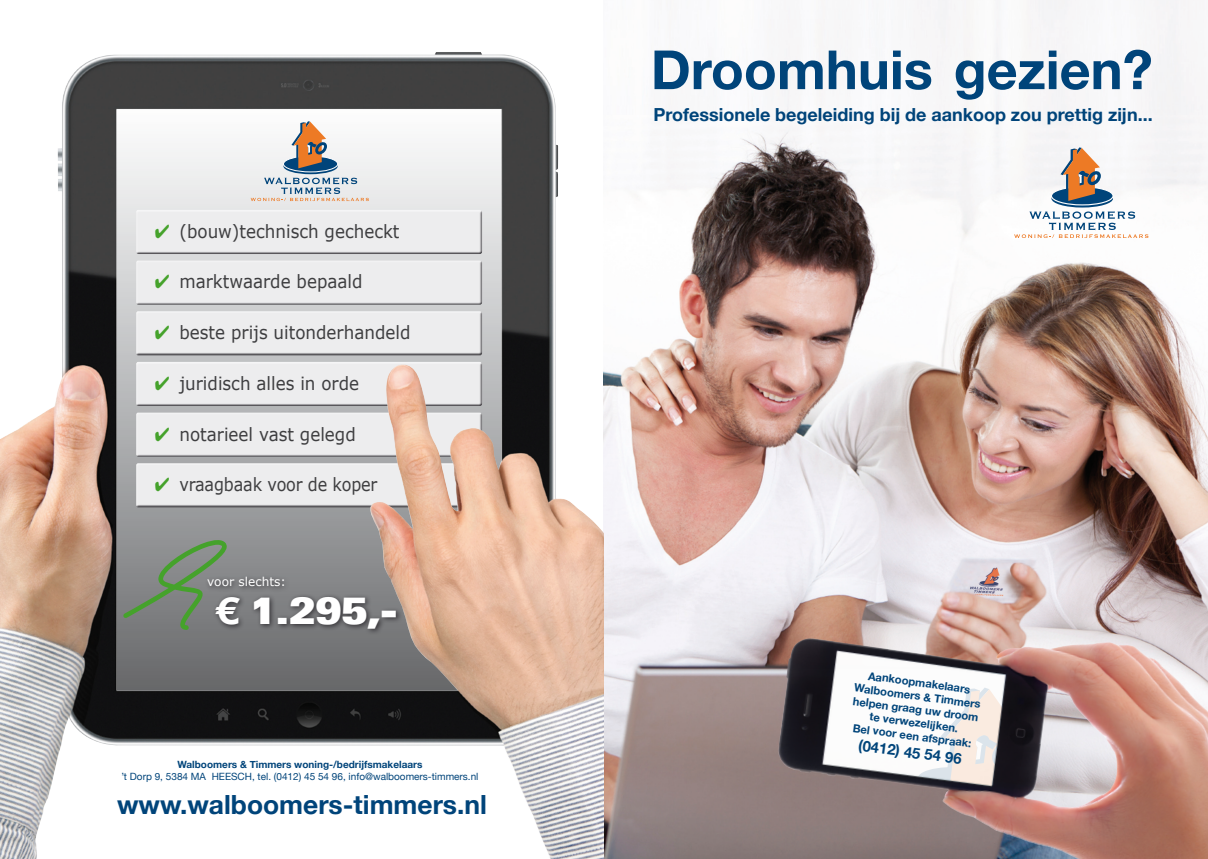
<style>
.page{position:relative;width:1208px;height:859px;background:#fff}
.page>*{position:absolute;margin:0;border:0;box-sizing:border-box;transform-origin:0 0}
.t1{font:700 54px "Helvetica Neue";color:#00447a}
.t2{font:900 expanded 37.5px "Univers";color:#fff;scale:.83 1}
.t3{font:700 26.4px "Helvetica Neue";color:#00447a}
.t4{font:18.2px "Verdana";color:#3e3e40;scale:.92 1}
.t5{font:18.2px "Verdana";color:#3e3e40;scale:.88 1}
.t6{font:700 18px "Helvetica Neue";color:#00447a}
.t7{font:700 14.9px "Helvetica Neue";color:#00447a}
.t8{font:12.1px "Verdana";color:#fff}
.t9{font:700 11.2px/13.4px "Helvetica Neue";color:#00447a;text-align:center}
.t10{font:10px "Helvetica Neue";color:#00447a}
.t11{font:700 10px "Helvetica Neue";color:#00447a}
.s1{color:#45a22b}
.s2{font-family:"Helvetica Neue";font-weight:700;font-stretch:normal}
</style>
<div class="page">
<img style="left:604px;top:0;width:604px;height:859px">
<img style="left:778px;top:638px;width:430px;height:221px">
<svg style="left:912px;top:683px;width:94px;height:103px"></svg>
<svg style="left:1051px;top:189px;width:62px;height:19px"></svg>
<svg style="left:1051px;top:187px;width:62px;height:18px"></svg>
<div style="left:1051px;top:186px;width:62px;height:19px;border:1px solid #fff;border-radius:50%"></div>
<svg style="left:1060px;top:147px;width:40px;height:54px"></svg>
<svg style="left:1014px;top:211px;width:134px;height:27px"></svg>
<img style="left:0;top:52px;width:604px;height:807px">
<p class="t4" style="left:155px;top:220px;width:267px"><span class="s1">✔</span> (bouw)technisch gecheckt</p>
<p class="t4" style="left:155px;top:270px;width:227px"><span class="s1">✔</span> marktwaarde bepaald</p>
<p class="t4" style="left:155px;top:321px;width:279px"><span class="s1">✔</span> beste prijs uitonderhandeld</p>
<p class="t4" style="left:155px;top:372px;width:223px"><span class="s1">✔</span> juridisch alles in orde</p>
<p class="t4" style="left:155px;top:422px;width:220px"><span class="s1">✔</span> notarieel vast gelegd</p>
<p class="t5" style="left:155px;top:473px;width:254px"><span class="s1">✔</span> vraagbaak voor de koper</p>
<p class="t8" style="left:207px;top:574px;width:80px">voor slechts:</p>
<h2 class="t2" style="left:215px;top:588px;width:221px"><span class="s2">€</span> 1.295,-</h2>
<p class="t11" style="left:177px;top:756px;width:246px">Walboomers &amp; Timmers woning-/bedrijfsmakelaars</p>
<p class="t10" style="left:121px;top:769px;width:359px">’t Dorp 9, 5384 MA HEESCH, tel. (0412) 45 54 96, info@walboomers-timmers.nl</p>
<h3 class="t3" style="left:117px;top:784px;width:371px">www.walboomers-timmers.nl</h3>
<h1 class="t1" style="left:651px;top:28px;width:503px">Droomhuis gezien?</h1>
<p class="t6" style="left:653px;top:101px;width:501px">Professionele begeleiding bij de aankoop zou prettig zijn...</p>
<p class="t9" style="left:857px;top:667px;width:129px;rotate:8deg">Aankoopmakelaars<br>Walboomers &amp; Timmers helpen graag uw droom te verwezelijken.<br>Bel voor een afspraak:</p>
<p class="t7" style="left:860px;top:733px;width:106px;rotate:8deg">(0412) 45 54 96</p>
</div>
